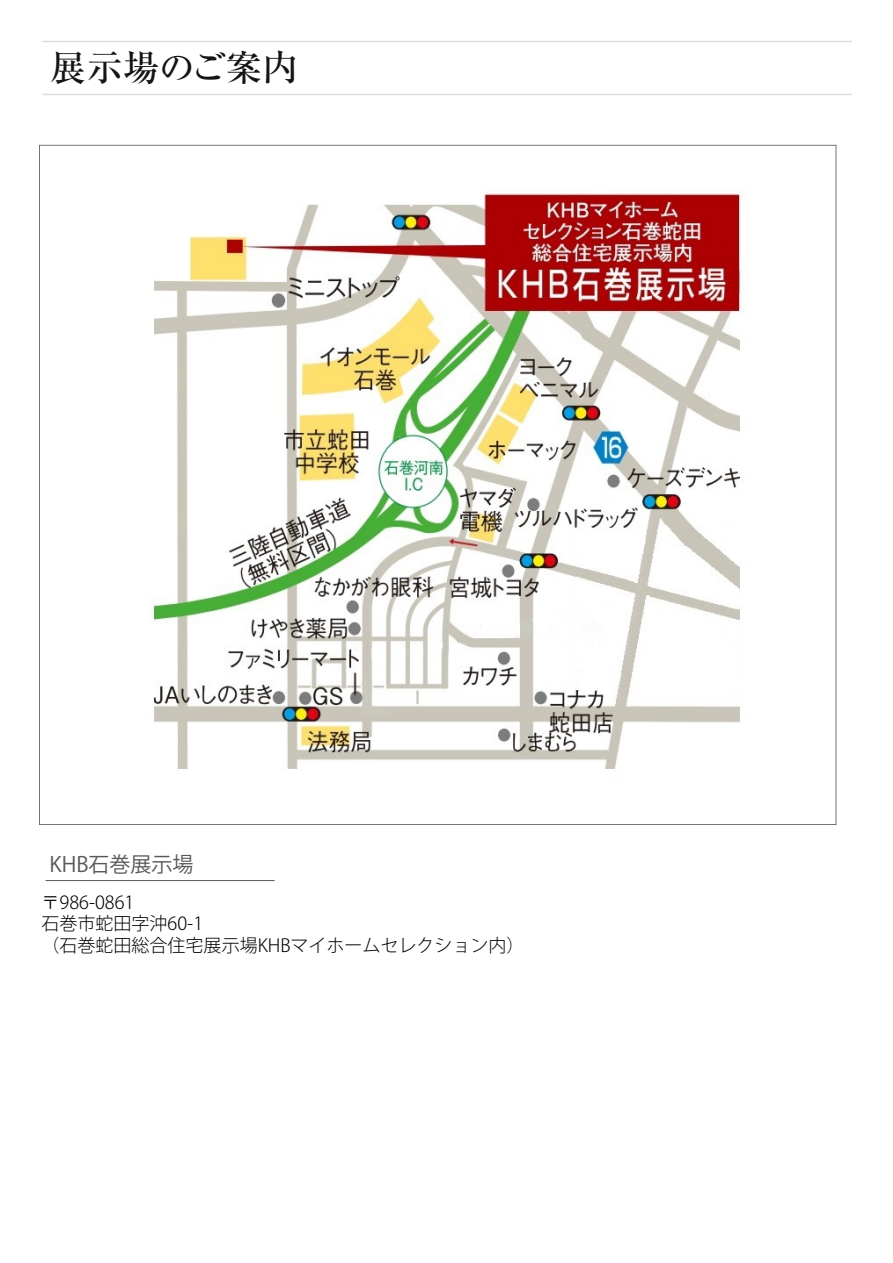
<style>
.page{position:relative;width:893px;height:1263px;background:#fff}
.page>*{position:absolute;margin:0;border:0;box-sizing:border-box;transform-origin:0 0}
.t1{font:500 36px "Ryumin Pro";letter-spacing:-.005em;color:#141414}
.t2{font:21px "Koz Go Pro";color:#595757}
.t3{font:300 18px/21.1px "Koz Go Pro";color:#000}
</style>
<div class="page">
<hr style="left:42px;top:41px;width:810px;height:1px;background:#ddd">
<hr style="left:42px;top:94px;width:810px;height:1px;background:#ddd">
<hr style="left:46px;top:880px;width:229px;height:1px;background:#595757">
<svg style="left:39px;top:145px;width:797px;height:680px"></svg>
<img style="left:148px;top:189px;width:598px;height:594px">
<h1 class="t1" style="left:51px;top:40px;width:249px">展示場のご案内</h1>
<p class="t2" style="left:50px;top:850px;width:146px">KHB石巻展示場</p>
<p class="t3" style="left:42px;top:892px;width:484px">〒986-0861<br>石巻市蛇田字沖60-1<br>（石巻蛇田総合住宅展示場KHBマイホームセレクション内）</p>
</div>
